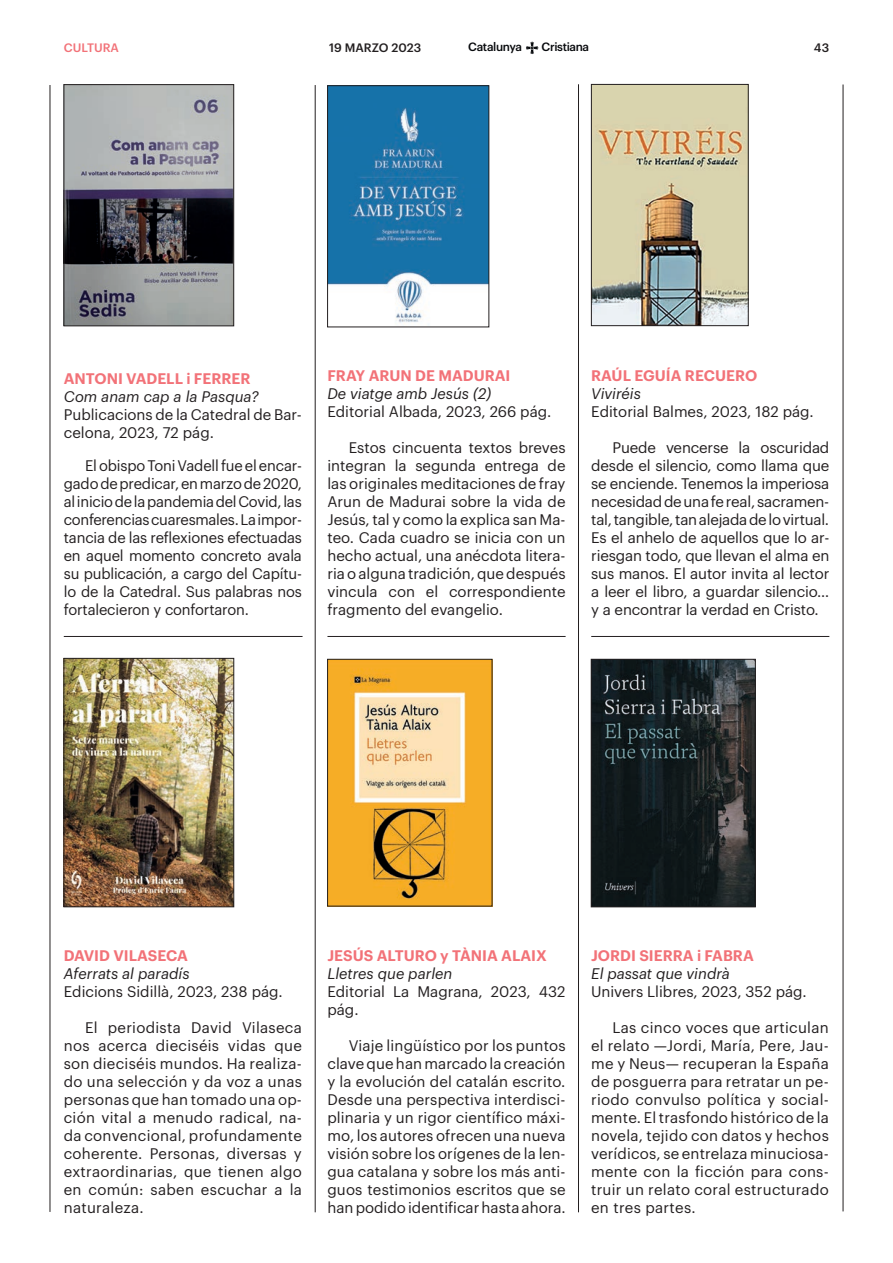
<style>
.page{position:relative;width:893px;height:1263px;background:#fff}
.page>*{position:absolute;margin:0;border:0;box-sizing:border-box;transform-origin:0 0}
.t1{font:15px/18px "Graphik";color:#231f20;text-align:justify}
.t2{font:600 15px "Graphik";color:#f27278}
.t3{font:italic 15px "Graphik";color:#231f20}
.t4{font:500 12px "Graphik";color:#231f20}
.t5{font:500 12px "Graphik";color:#f27278}
.t6{font:500 11.85px "Graphik";letter-spacing:-.03em;color:#07090c}
</style>
<div class="page">
<svg style="left:526px;top:42px;width:12px;height:12px"></svg>
<hr style="left:843px;top:85px;width:1px;height:1126px;background:#231f20">
<hr style="left:50px;top:85px;width:1px;height:1127px;background:#231f20">
<hr style="left:64px;top:636px;width:239px;height:1px;background:#231f20">
<hr style="left:327px;top:636px;width:239px;height:1px;background:#231f20">
<hr style="left:315px;top:85px;width:1px;height:1127px;background:#231f20">
<hr style="left:591px;top:636px;width:238px;height:1px;background:#231f20">
<img style="left:593px;top:661px;width:160px;height:244px">
<div style="left:591px;top:659px;width:164px;height:248px;border:1px solid #231f20"></div>
<img style="left:66px;top:660px;width:166px;height:245px">
<div style="left:64px;top:658px;width:170px;height:249px;border:1px solid #231f20"></div>
<img style="left:329px;top:661px;width:161px;height:243px">
<div style="left:327px;top:659px;width:165px;height:247px;border:1px solid #231f20"></div>
<hr style="left:578px;top:84px;width:1px;height:1128px;background:#231f20">
<img style="left:66px;top:86px;width:166px;height:238px">
<div style="left:64px;top:84px;width:170px;height:242px;border:1px solid #231f20"></div>
<img style="left:593px;top:86px;width:153px;height:238px">
<div style="left:591px;top:84px;width:157px;height:242px;border:1px solid #231f20"></div>
<img style="left:329px;top:88px;width:158px;height:237px">
<div style="left:327px;top:86px;width:162px;height:241px;border:1px solid #231f20"></div>
<p class="t5" style="left:64px;top:39px;width:57px">CULTURA</p>
<p class="t4" style="left:329px;top:38px;width:93px">19 MARZO 2023</p>
<p class="t6" style="left:468px;top:38px;width:55px">Catalunya</p>
<p class="t6" style="left:542px;top:38px;width:49px">Cristiana</p>
<p class="t4" style="left:814px;top:38px;width:17px">43</p>
<p class="t2" style="left:64px;top:367px;width:188px">ANTONI VADELL i FERRER</p>
<p class="t3" style="left:64px;top:386px;width:196px">Com anam cap a la Pasqua?</p>
<p class="t1" style="left:64px;top:405px;width:240px">Publicacions de la Catedral de Bar&shy;celona, 2023, 72 pág.</p>
<p class="t1" style="left:64px;top:456px;width:240px;text-indent:21px">El obispo Toni Vadell fue el encar&shy;gado de predicar, en marzo de 2020, al inicio de la pandemia del Covid, las conferencias cuaresmales. La impor&shy;tancia de las reflexiones efectuadas en aquel momento concreto avala su publicación, a cargo del Capítu&shy;lo de la Catedral. Sus palabras nos fortalecieron y confortaron.</p>
<p class="t2" style="left:327px;top:364px;width:185px">FRAY ARUN DE MADURAI</p>
<p class="t3" style="left:327px;top:383px;width:166px">De viatge amb Jesús (2)</p>
<p class="t1" style="left:327px;top:402px;width:225px">Editorial Albada, 2023, 266 pág.</p>
<p class="t1" style="left:327px;top:438px;width:240px;text-indent:21px">Estos cincuenta textos breves integran la segunda entrega de las originales meditaciones de fray Arun de Madurai sobre la vida de Jesús, tal y como la explica san Ma&shy;teo. Cada cuadro se inicia con un hecho actual, una anécdota litera&shy;ria o alguna tradición, que después vincula con el correspondiente fragmento del evangelio.</p>
<p class="t2" style="left:591px;top:364px;width:167px">RAÚL EGUÍA RECUERO</p>
<p class="t3" style="left:591px;top:383px;width:51px">Viviréis</p>
<p class="t1" style="left:591px;top:402px;width:224px">Editorial Balmes, 2023, 182 pág.</p>
<p class="t1" style="left:591px;top:438px;width:240px;text-indent:21px">Puede vencerse la oscuridad desde el silencio, como llama que se enciende. Tenemos la imperiosa necesidad de una fe real, sacramen&shy;tal, tangible, tan alejada de lo virtual.<br>Es el anhelo de aquellos que lo ar&shy;riesgan todo, que llevan el alma en sus manos. El autor invita al lector a leer el libro, a guardar silencio… y a encontrar la verdad en Cristo.</p>
<p class="t2" style="left:64px;top:944px;width:126px">DAVID VILASECA</p>
<p class="t3" style="left:64px;top:962px;width:127px">Aferrats al paradís</p>
<p class="t1" style="left:64px;top:981px;width:221px">Edicions Sidillà, 2023, 238 pág.</p>
<p class="t1" style="left:64px;top:1017px;width:240px;text-indent:21px">El periodista David Vilaseca nos acerca dieciséis vidas que son dieciséis mundos. Ha realiza&shy;do una selección y da voz a unas personas que han tomado una op&shy;ción vital a menudo radical, na&shy;da convencional, profundamente coherente. Personas, diversas y extraordinarias, que tienen algo en común: saben escuchar a la naturaleza.</p>
<p class="t2" style="left:327px;top:944px;width:221px">JESÚS ALTURO y TÀNIA ALAIX</p>
<p class="t3" style="left:327px;top:962px;width:126px">Lletres que parlen</p>
<p class="t1" style="left:327px;top:981px;width:240px">Editorial La Magrana, 2023, 432 pág.</p>
<p class="t1" style="left:327px;top:1035px;width:240px;text-indent:21px">Viaje lingüístico por los puntos clave que han marcado la creación y la evolución del catalán escrito.<br>Desde una perspectiva interdisci&shy;plinaria y un rigor científico máxi&shy;mo, los autores ofrecen una nueva visión sobre los orígenes de la len&shy;gua catalana y sobre los más anti&shy;guos testimonios escritos que se han podido identificar hasta ahora.</p>
<p class="t2" style="left:591px;top:944px;width:164px">JORDI SIERRA i FABRA</p>
<p class="t3" style="left:591px;top:962px;width:140px">El passat que vindrà</p>
<p class="t1" style="left:591px;top:981px;width:217px">Univers Llibres, 2023, 352 pág.</p>
<p class="t1" style="left:591px;top:1017px;width:239px;text-indent:21px">Las cinco voces que articulan el relato —Jordi, María, Pere, Jau&shy;me y Neus— recuperan la España de posguerra para retratar un pe&shy;riodo convulso política y social&shy;mente. El trasfondo histórico de la novela, tejido con datos y hechos verídicos, se entrelaza minuciosa&shy;mente con la ficción para cons&shy;truir un relato coral estructurado en tres partes.</p>
</div>
